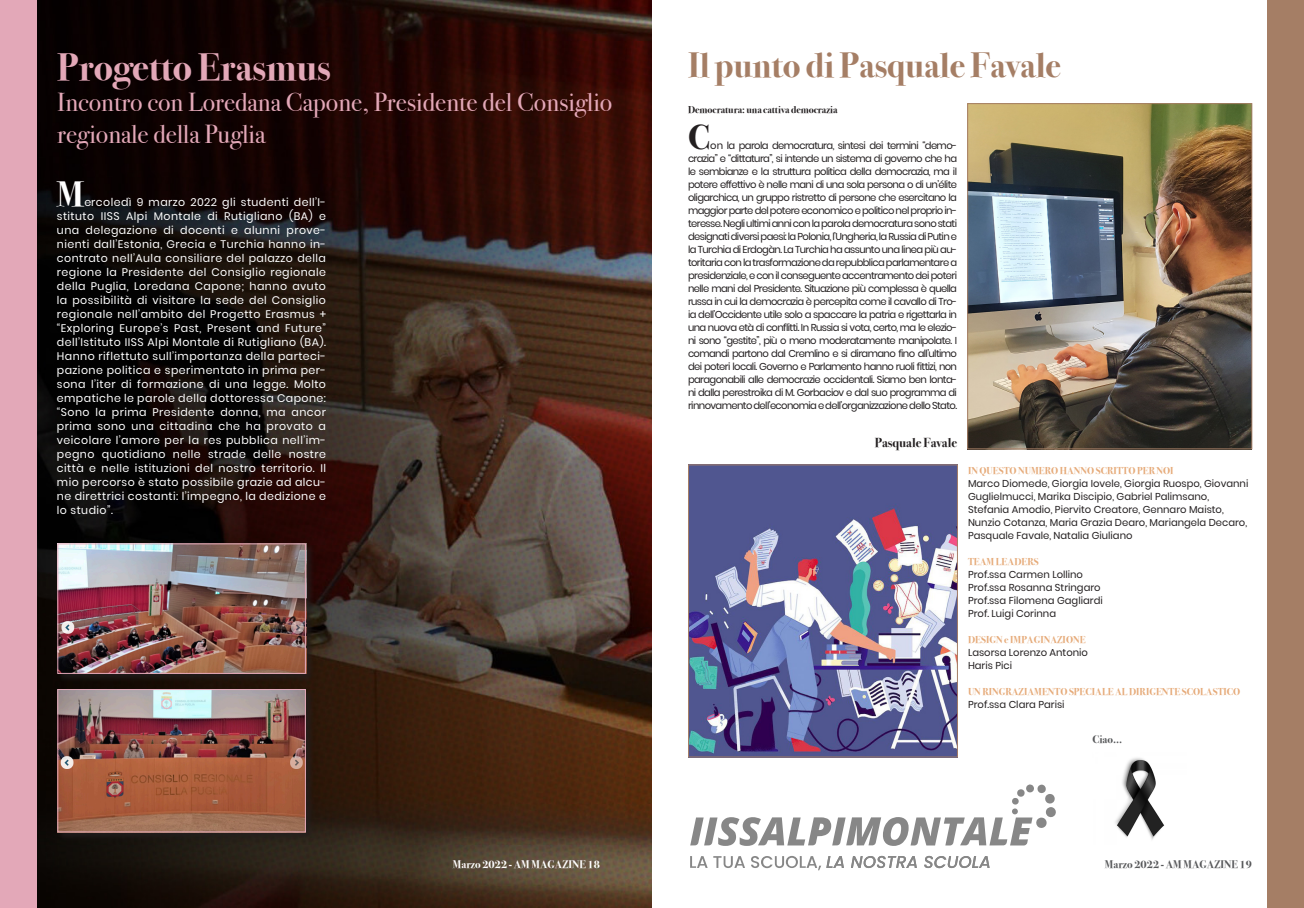
<style>
.page{position:relative;width:1304px;height:908px;background:#fff}
.page>*{position:absolute;margin:0;border:0;box-sizing:border-box;transform-origin:0 0}
.t1{font:700 38px "Bodoni Svty Two ITCTT";color:#e3a8b8}
.t2{font:700 35px "Bodoni Svty Two ITCTT";color:#a57e65}
.t3{font:700 35px "Bodoni Svty Two OSITCTT";color:#231f20}
.t4{font:700 35px "Bodoni Svty Two ITCTT";color:#fff}
.t5{font:26px/31.2px "Bodoni Svty Two ITCTT";color:#e3a8b8}
.t6{font:700 13px "Bodoni Svty Two ITCTT";color:#231f20}
.t7{font:11px/14px "Poppins";letter-spacing:.04em;color:#fff;text-align:justify}
.t8{font:700 11px "Bodoni Svty Two ITCTT";color:#57585a}
.t9{font:700 11px "Bodoni Svty Two ITCTT";color:#fff}
.t10{font:10px/13px "Poppins";color:#231f20}
.t11{font:700 10px "Bodoni Svty Two ITCTT";color:#e6ab7a}
.t12{font:700 10px "Bodoni Svty Two ITCTT";color:#231f20}
.s1{font-family:"Bodoni Svty Two ITCTT";font-weight:700;color:#e6ab7a}
</style>
<div class="page">
<img style="left:36px;top:0;width:616px;height:907px">
<div style="left:0;top:0;width:36px;height:907px;background:#e3a8b8"></div>
<div style="left:1268px;top:0;width:36px;height:907px;background:#a57e65"></div>
<img style="left:969px;top:105px;width:281px;height:342px">
<img style="left:690px;top:466px;width:266px;height:289px">
<div style="left:967px;top:103px;width:285px;height:346px;border:1px solid #a57e65"></div>
<div style="left:688px;top:464px;width:270px;height:293px;border:1px solid #a57e65"></div>
<svg style="left:690px;top:784px;width:366px;height:61px"></svg>
<svg style="left:690px;top:856px;width:55px;height:11px"></svg>
<svg style="left:751px;top:856px;width:93px;height:13px"></svg>
<svg style="left:851px;top:855px;width:66px;height:12px"></svg>
<svg style="left:924px;top:855px;width:66px;height:12px"></svg>
<div style="left:56px;top:541px;width:259px;height:142px;background:#231f20;opacity:.75"></div>
<img style="left:59px;top:545px;width:245px;height:126px">
<div style="left:56px;top:687px;width:259px;height:154px;background:#231f20;opacity:.75"></div>
<img style="left:59px;top:690px;width:245px;height:140px">
<div style="left:57px;top:543px;width:249px;height:130px;border:1px solid #e3a8b8"></div>
<div style="left:57px;top:688px;width:249px;height:144px;border:1px solid #e3a8b8"></div>
<img style="left:1115px;top:758px;width:50px;height:82px">
<p class="t1" style="left:57px;top:36px;width:275px">Progetto Erasmus</p>
<p class="t5" style="left:57px;top:84px;width:557px">Incontro con Loredana Capone, Presidente del Consiglio regionale della Puglia</p>
<p class="t4" style="left:57px;top:165px;width:29px">M</p>
<p class="t7" style="left:57px;top:195px;width:271px;text-indent:28px">ercoledì 9 marzo 2022 gli studenti dell’I&shy;stituto IISS Alpi Montale di Rutigliano (BA) e una delegazione di docenti e alunni prove&shy;nienti dall’Estonia, Grecia e Turchia hanno in&shy;contrato nell’Aula consiliare del palazzo della regione la Presidente del Consiglio regionale della Puglia, Loredana Capone; hanno avuto la possibilità di visitare la sede del Consiglio regionale nell’ambito del Progetto Erasmus + “Exploring Europe’s Past, Present and Future” dell’Istituto IISS Alpi Montale di Rutigliano (BA).<br>Hanno riflettuto sull’importanza della parteci&shy;pazione politica e sperimentato in prima per&shy;sona l’iter di formazione di una legge. Molto empatiche le parole della dottoressa Capone: “Sono la prima Presidente donna, ma ancor prima sono una cittadina che ha provato a veicolare l’amore per la res pubblica nell’im&shy;pegno quotidiano nelle strade delle nostre città e nelle istituzioni del nostro territorio. Il mio percorso è stato possibile grazie ad alcu&shy;ne direttrici costanti: l’impegno, la dedizione e lo studio”.</p>
<p class="t9" style="left:453px;top:854px;width:148px">Marzo 2022 - AM MAGAZINE 18</p>
<p class="t2" style="left:688px;top:37px;width:374px">Il punto di Pasquale Favale</p>
<p class="t12" style="left:688px;top:101px;width:151px">Democratura: una cattiva democrazia</p>
<p class="t3" style="left:688px;top:116px;width:24px">C</p>
<p class="t10" style="left:688px;top:139px;width:271px;text-align:justify;text-indent:22px">on la parola democratura, sintesi dei termini “demo&shy;crazia” e “dittatura”, si intende un sistema di governo che ha le sembianze e la struttura politica della democrazia, ma il potere effettivo è nelle mani di una sola persona o di un’élite oligarchica, un gruppo ristretto di persone che esercitano la maggior parte del potere economico e politico nel proprio in&shy;teresse. Negli ultimi anni con la parola democratura sono stati designati diversi paesi: la Polonia, l’Ungheria, la Russia di Putin e la Turchia di Erdogàn. La Turchia ha assunto una linea più au&shy;toritaria con la trasformazione da repubblica parlamentare a presidenziale, e con il conseguente accentramento dei poteri nelle mani del Presidente. Situazione più complessa è quella russa in cui la democrazia è percepita come il cavallo di Tro&shy;ia dell’Occidente utile solo a spaccare la patria e rigettarla in una nuova età di conflitti. In Russia si vota, certo, ma le elezio&shy;ni sono “gestite”, più o meno moderatamente manipolate. I comandi partono dal Cremlino e si diramano fino all’ultimo dei poteri locali. Governo e Parlamento hanno ruoli fittizi, non paragonabili alle democrazie occidentali. Siamo ben lonta&shy;ni dalla perestroika di M. Gorbaciov e dal suo programma di rinnovamento dell’economia e dell’organizzazione dello Stato.</p>
<p class="t6" style="left:875px;top:432px;width:84px">Pasquale Favale</p>
<p class="t11" style="left:968px;top:462px;width:207px">IN QUESTO NUMERO HANNO SCRITTO PER NOI</p>
<p class="t10" style="left:968px;top:477px;width:282px">Marco Diomede, Giorgia Iovele, Giorgia Ruospo, Giovanni<br>Guglielmucci, Marika Discipio, Gabriel Palimsano,</p>
<p class="t10" style="left:968px;top:503px;width:281px">Stefania Amodio, Piervito Creatore, Gennaro Maisto,<br>Nunzio Cotanza, Maria Grazia Dearo, Mariangela Decaro,<br>Pasquale Favale, Natalia Giuliano</p>
<p class="t10" style="left:968px;top:555px;width:117px"><span class="s1">TEAM LEADERS<br></span>Prof.ssa Carmen Lollino</p>
<p class="t10" style="left:968px;top:581px;width:134px">Prof.ssa Rosanna Stringaro</p>
<p class="t10" style="left:968px;top:594px;width:136px">Prof.ssa Filomena Gagliardi</p>
<p class="t10" style="left:968px;top:607px;width:90px">Prof. Luigi Corinna</p>
<p class="t11" style="left:968px;top:631px;width:119px">DESIGN e IMPAGINAZIONE</p>
<p class="t10" style="left:968px;top:646px;width:121px">Lasorsa Lorenzo Antonio</p>
<p class="t10" style="left:968px;top:659px;width:46px">Haris Pici</p>
<p class="t11" style="left:968px;top:683px;width:274px">UN RINGRAZIAMENTO SPECIALE AL DIRIGENTE SCOLASTICO</p>
<p class="t10" style="left:968px;top:698px;width:98px">Prof.ssa Clara Parisi</p>
<p class="t8" style="left:1092px;top:730px;width:31px">Ciao...</p>
<p class="t8" style="left:1105px;top:854px;width:148px">Marzo 2022 - AM MAGAZINE 19</p>
</div>
